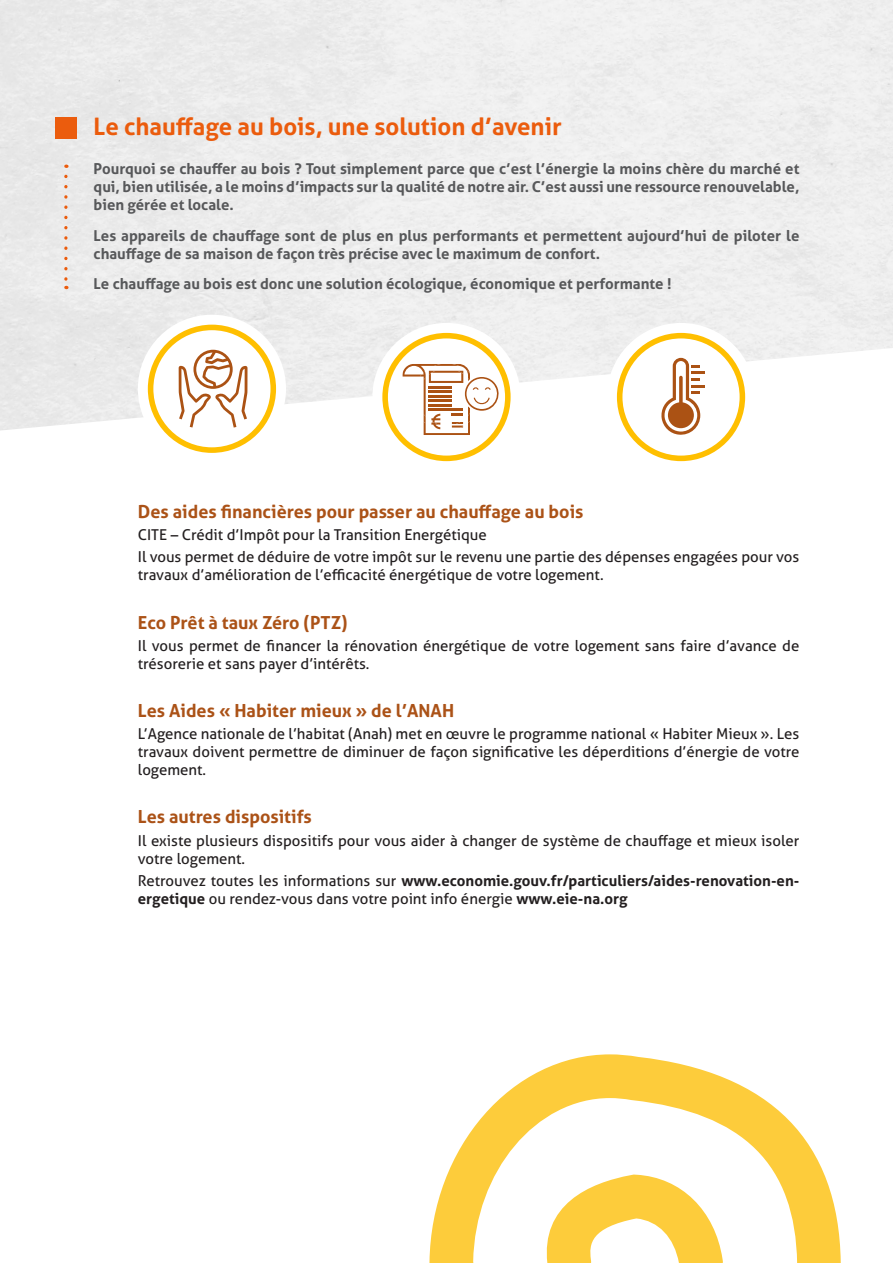
<style>
.page{position:relative;width:893px;height:1263px;background:#fff}
.page>*{position:absolute;margin:0;border:0;box-sizing:border-box;transform-origin:0 0}
.t1{font:700 24px "Aller";color:#eb5c0d}
.t2{font:700 18px "Aller";color:#ab5217}
.t3{font:15px/18px "Aller";color:#231f20}
.t4{font:700 15px/18px "Aller";color:#57585a;text-align:justify}
.t5{font:700 15px/18px "Aller";color:#231f20}
.s1{font-weight:400}
</style>
<div class="page">
<svg style="left:429px;top:1054px;width:412px;height:209px"></svg>
<img style="left:0;top:0;width:893px;height:431px">
<svg style="left:64px;top:176px;width:4px;height:113px"></svg>
<div style="left:55px;top:117px;width:22px;height:21px;background:#eb5c0d"></div>
<div style="left:372px;top:323px;width:149px;height:148px;background:#fff;border-radius:50%"></div>
<div style="left:382px;top:333px;width:129px;height:128px;border:6px solid #ffbf00;border-radius:50%"></div>
<svg style="left:402px;top:363px;width:102px;height:72px"></svg>
<div style="left:607px;top:323px;width:148px;height:148px;background:#fff;border-radius:50%"></div>
<div style="left:617px;top:333px;width:128px;height:128px;border:6px solid #ffbf00;border-radius:50%"></div>
<div style="left:647px;top:363px;width:67px;height:67px;border:5px solid #fff;border-radius:50%"></div>
<svg style="left:660px;top:358px;width:45px;height:77px"></svg>
<div style="left:138px;top:315px;width:148px;height:148px;background:#fff;border-radius:50%"></div>
<div style="left:148px;top:325px;width:128px;height:128px;border:6px solid #ffbf00;border-radius:50%"></div>
<svg style="left:179px;top:350px;width:68px;height:78px"></svg>
<h1 class="t1" style="left:94px;top:111px;width:470px">Le chauffage au bois, une solution d’avenir</h1>
<p class="t4" style="left:94px;top:159px;width:707px">Pourquoi se chauffer au bois ? Tout simplement parce que c’est l’énergie la moins chère du marché et qui, bien utilisée, a le moins d’impacts sur la qualité de notre air. C’est aussi une ressource renouvelable, bien gérée et locale.</p>
<p class="t4" style="left:94px;top:226px;width:707px">Les appareils de chauffage sont de plus en plus performants et permettent aujourd’hui de piloter le chauffage de sa maison de façon très précise avec le maximum de confort.</p>
<p class="t4" style="left:94px;top:275px;width:579px">Le chauffage au bois est donc une solution écologique, économique et performante !</p>
<p class="t2" style="left:138px;top:500px;width:447px">Des aides financières pour passer au chauffage au bois</p>
<p class="t3" style="left:138px;top:524px;width:663px;line-height:22.2px">CITE – Crédit d’Impôt pour la Transition Energétique<br>Il vous permet de déduire de votre impôt sur le revenu une partie des dépenses engagées pour vos</p>
<p class="t3" style="left:138px;top:566px;width:467px">travaux d’amélioration de l’efficacité énergétique de votre logement.</p>
<p class="t2" style="left:138px;top:611px;width:211px">Eco Prêt à taux Zéro (PTZ)</p>
<p class="t3" style="left:138px;top:636px;width:663px">Il vous permet de financer la rénovation énergétique de votre logement sans faire d’avance de trésorerie et sans payer d’intérêts.</p>
<p class="t2" style="left:138px;top:699px;width:318px">Les Aides « Habiter mieux » de l’ANAH</p>
<p class="t3" style="left:138px;top:725px;width:663px;text-align:justify">L’Agence nationale de l’habitat (Anah) met en œuvre le programme national « Habiter Mieux ». Les travaux doivent permettre de diminuer de façon significative les déperditions d’énergie de votre logement.</p>
<p class="t2" style="left:138px;top:806px;width:176px">Les autres dispositifs</p>
<p class="t3" style="left:138px;top:831px;width:663px">Il existe plusieurs dispositifs pour vous aider à changer de système de chauffage et mieux isoler votre logement.</p>
<p class="t5" style="left:138px;top:871px;width:663px"><span class="s1">Retrouvez toutes les informations sur</span> www.economie.gouv.fr/particuliers/aides-renovation-en&shy;ergetique <span class="s1">ou rendez-vous dans votre point info énergie</span> www.eie-na.org</p>
</div>
